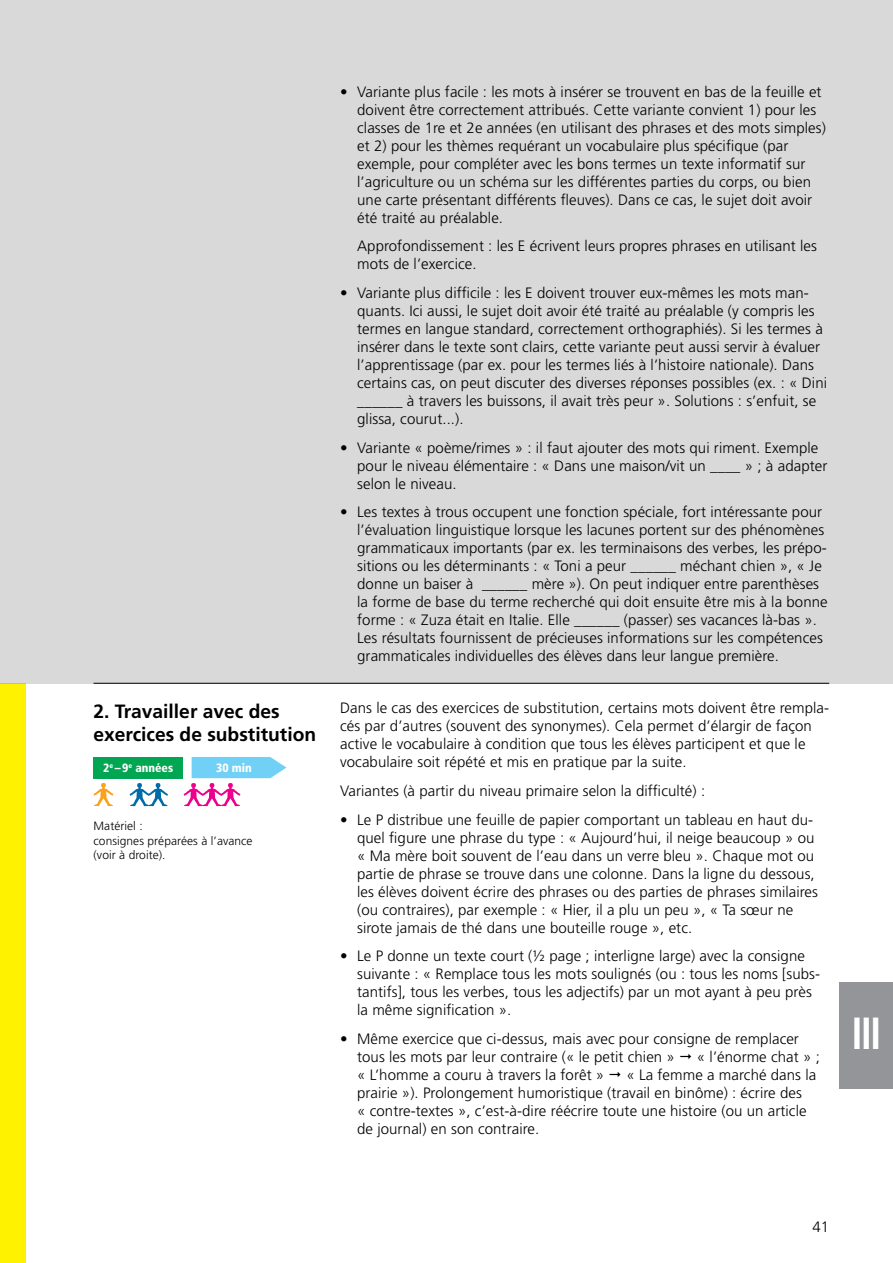
<style>
.page{position:relative;width:893px;height:1263px;background:#fff}
.page>*{position:absolute;margin:0;border:0;box-sizing:border-box;transform-origin:0 0}
.t1{font:700 condensed 45px "Frutiger";color:#fff;scale:.9 1}
.t2{font:700 19.2px/23.1px "Frutiger";color:#000}
.t3{font:300 15px/18px "Frutiger";letter-spacing:.005em;color:#000}
.t4{font:300 12px/14.4px "Frutiger";letter-spacing:.005em;color:#000}
.t5{font:900 condensed 12px "Frutiger";color:#fff}
</style>
<div class="page">
<hr style="left:94px;top:683px;width:735px;height:1px;background:#000">
<svg style="left:93px;top:783px;width:21px;height:23px"></svg>
<svg style="left:129px;top:783px;width:39px;height:23px"></svg>
<div style="left:840px;top:982px;width:53px;height:107px;background:#939598"></div>
<svg style="left:183px;top:757px;width:103px;height:49px"></svg>
<div style="left:94px;top:757px;width:89px;height:21px;background:#00a651"></div>
<div style="left:0;top:683px;width:26px;height:580px;background:#fff200"></div>
<div style="left:0;top:0;width:893px;height:683px;background:#d9d9d9"></div>
<p class="t2" style="left:94px;top:699px;width:224px">2. Travailler avec des exercices de substitution</p>
<p class="t5" style="left:103px;top:760px;width:71px">2<sup>e</sup> –9<sup>e</sup> années</p>
<p class="t5" style="left:216px;top:760px;width:37px">30 min</p>
<p class="t4" style="left:94px;top:819px;width:161px">Matériel :<br>consignes préparées à l’avance (voir à droite).</p>
<p class="t3" style="left:357px;top:83px;width:470px;text-indent:-17px">• Variante plus facile : les mots à insérer se trouvent en bas de la feuille et doivent être correctement attribués. Cette variante convient 1) pour les classes de 1re et 2e années (en utilisant des phrases et des mots simples) et 2) pour les thèmes requérant un vocabulaire plus spécifique (par exemple, pour compléter avec les bons termes un texte informatif sur l’agriculture ou un schéma sur les différentes parties du corps, ou bien une carte présentant différents fleuves). Dans ce cas, le sujet doit avoir été traité au préalable.</p>
<p class="t3" style="left:357px;top:237px;width:461px">Approfondissement : les E écrivent leurs propres phrases en utilisant les mots de l’exercice.</p>
<p class="t3" style="left:357px;top:284px;width:471px;text-indent:-17px">• Variante plus difficile : les E doivent trouver eux-mêmes les mots man&shy;quants. Ici aussi, le sujet doit avoir été traité au préalable (y compris les termes en langue standard, correctement orthographiés). Si les termes à insérer dans le texte sont clairs, cette variante peut aussi servir à évaluer l’apprentissage (par ex. pour les termes liés à l’histoire nationale). Dans certains cas, on peut discuter des diverses réponses possibles (ex. : « Dini ______ à travers les buissons, il avait très peur ». Solutions : s’enfuit, se glissa, courut...).</p>
<p class="t3" style="left:357px;top:438px;width:472px;text-indent:-17px">• Variante « poème/rimes » : il faut ajouter des mots qui riment. Exemple pour le niveau élémentaire : « Dans une maison/vit un ____ » ; à adapter selon le niveau.</p>
<p class="t3" style="left:357px;top:503px;width:472px;text-indent:-17px">• Les textes à trous occupent une fonction spéciale, fort intéressante pour l’évaluation linguistique lorsque les lacunes portent sur des phénomènes grammaticaux importants (par ex. les terminaisons des verbes, les prépo&shy;sitions ou les déterminants : « Toni a peur ______ méchant chien », « Je donne un baiser à ______ mère »). On peut indiquer entre parenthèses la forme de base du terme recherché qui doit ensuite être mis à la bonne forme : « Zuza était en Italie. Elle ______ (passer) ses vacances là-bas ».<br>Les résultats fournissent de précieuses informations sur les compétences grammaticales individuelles des élèves dans leur langue première.</p>
<p class="t3" style="left:340px;top:699px;width:490px">Dans le cas des exercices de substitution, certains mots doivent être rempla&shy;cés par d’autres (souvent des synonymes). Cela permet d’élargir de façon active le vocabulaire à condition que tous les élèves participent et que le vocabulaire soit répété et mis en pratique par la suite.</p>
<p class="t3" style="left:340px;top:782px;width:367px">Variantes (à partir du niveau primaire selon la difficulté) :</p>
<p class="t3" style="left:357px;top:810px;width:462px;text-indent:-17px">• Le P distribue une feuille de papier comportant un tableau en haut du&shy;quel figure une phrase du type : « Aujourd’hui, il neige beaucoup » ou « Ma mère boit souvent de l’eau dans un verre bleu ». Chaque mot ou partie de phrase se trouve dans une colonne. Dans la ligne du dessous, les élèves doivent écrire des phrases ou des parties de phrases similaires (ou contraires), par exemple : « Hier, il a plu un peu », « Ta sœur ne sirote jamais de thé dans une bouteille rouge », etc.</p>
<p class="t3" style="left:357px;top:947px;width:464px;text-indent:-17px">• Le P donne un texte court (½ page ; interligne large) avec la consigne suivante : « Remplace tous les mots soulignés (ou : tous les noms [subs&shy;tantifs], tous les verbes, tous les adjectifs) par un mot ayant à peu près la même signification ».</p>
<p class="t3" style="left:357px;top:1030px;width:443px;text-indent:-17px">• Même exercice que ci-dessus, mais avec pour consigne de remplacer tous les mots par leur contraire (« le petit chien »</p>
<p class="t3" style="left:697px;top:1048px;width:125px">« l’énorme chat » ;</p>
<p class="t3" style="left:357px;top:1066px;width:461px;text-indent:269px">« La femme a marché dans la prairie »). Prolongement humoristique (travail en binôme) : écrire des<br>« contre-textes », c’est-à-dire réécrire toute une histoire (ou un article de journal) en son contraire.</p>
<p class="t3" style="left:357px;top:1066px;width:249px">« L’homme a couru à travers la forêt »</p>
<h1 class="t1" style="left:851px;top:1007px;width:35px">III</h1>
<p class="t3" style="left:812px;top:1218px;width:18px">41</p>
</div>
